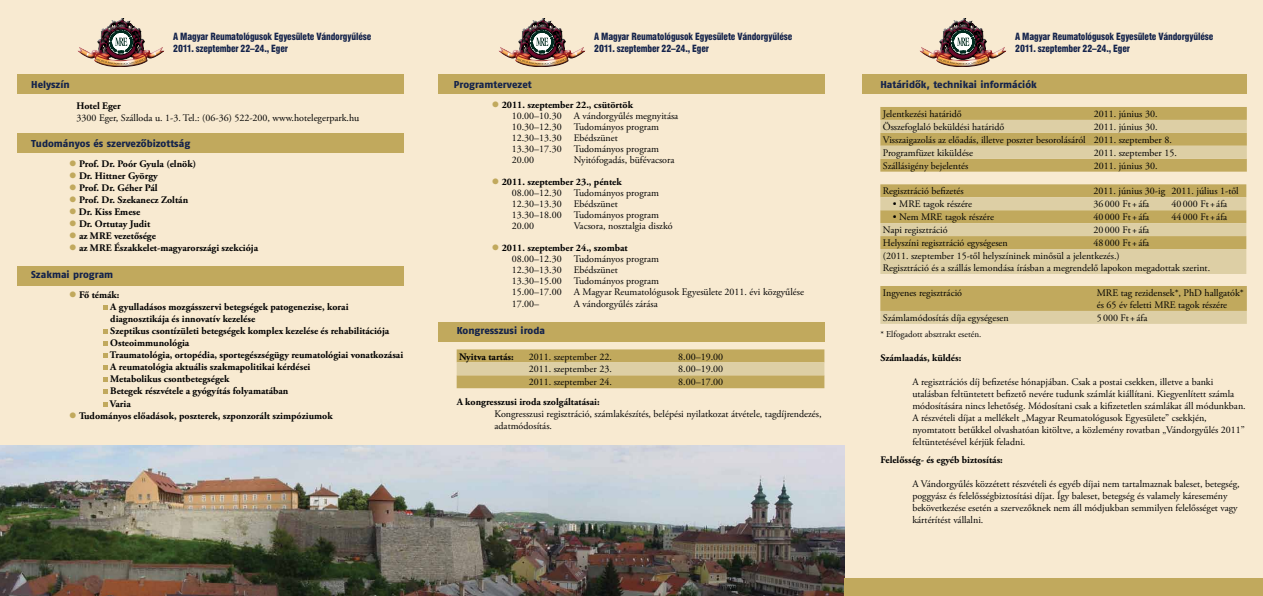
<style>
.page{position:relative;width:1263px;height:596px;background:#fff}
.page>*{position:absolute;margin:0;border:0;box-sizing:border-box;transform-origin:0 0}
.t1{font:10px/11px "Adobe Garamond Pro";color:#000}
.t2{font:700 10px/12px "Adobe Garamond Pro";color:#000}
.t3{font:10px "Rannila";color:#14234b}
.t4{font:9.7px/11.6px "Swiss 721 Black Cond HU Normal";letter-spacing:-.02em;color:#14234b;scale:.96 1}
.t5{font:9px "Adobe Garamond Pro";color:#000}
.s1{color:#c1a95d}
.s2{font-weight:700}
</style>
<div class="page">
<div style="left:0;top:0;width:1263px;height:584px;background:#f8ead1"></div>
<div style="left:438px;top:74px;width:387px;height:20px;background:#c1a95d"></div>
<div style="left:438px;top:321px;width:387px;height:20px;background:#c1a95d"></div>
<img style="left:0;top:445px;width:844px;height:150px">
<div style="left:17px;top:74px;width:387px;height:20px;background:#c1a95d"></div>
<div style="left:17px;top:133px;width:387px;height:20px;background:#c1a95d"></div>
<div style="left:17px;top:266px;width:387px;height:19px;background:#c1a95d"></div>
<svg style="left:457px;top:349px;width:367px;height:39px;background:#cbb777"></svg>
<svg style="left:103px;top:305px;width:5px;height:5px"></svg>
<svg style="left:103px;top:329px;width:5px;height:5px"></svg>
<svg style="left:103px;top:341px;width:5px;height:5px"></svg>
<svg style="left:103px;top:353px;width:5px;height:5px"></svg>
<svg style="left:103px;top:365px;width:5px;height:5px"></svg>
<svg style="left:103px;top:377px;width:5px;height:5px"></svg>
<svg style="left:103px;top:389px;width:5px;height:5px"></svg>
<svg style="left:103px;top:402px;width:5px;height:5px"></svg>
<div style="left:862px;top:74px;width:385px;height:20px;background:#c1a95d"></div>
<svg style="left:880px;top:107px;width:367px;height:64px;background:#ccb87b"></svg>
<svg style="left:880px;top:184px;width:366px;height:90px;background:#d1bf87"></svg>
<svg style="left:880px;top:286px;width:367px;height:37px;background:#cab574"></svg>
<div style="left:844px;top:578px;width:419px;height:17px;background:#c1a95d"></div>
<div style="left:78px;top:17px;width:86px;height:50px;background:#000;opacity:.75"></div>
<div style="left:499px;top:17px;width:86px;height:50px;background:#000;opacity:.75"></div>
<div style="left:920px;top:17px;width:86px;height:50px;background:#000;opacity:.75"></div>
<p class="t4" style="left:173px;top:31px;width:208px">A Magyar Reumatológusok Egyesülete Vándorgyűlése<br>2011. szeptember 22–24., Eger</p>
<p class="t4" style="left:594px;top:31px;width:208px">A Magyar Reumatológusok Egyesülete Vándorgyűlése<br>2011. szeptember 22–24., Eger</p>
<p class="t4" style="left:1015px;top:31px;width:208px">A Magyar Reumatológusok Egyesülete Vándorgyűlése<br>2011. szeptember 22–24., Eger</p>
<p class="t3" style="left:31px;top:79px;width:40px">Helyszín</p>
<p class="t2" style="left:77px;top:100px;width:46px">Hotel Eger</p>
<p class="t1" style="left:77px;top:112px;width:284px">3300 Eger, Szálloda u. 1-3. Tel.: (06-36) 522-200, www.hotelegerpark.hu</p>
<p class="t3" style="left:31px;top:137px;width:160px">Tudományos és szervezőbizottság</p>
<p class="t2" style="left:69px;top:157px;width:129px"><span class="s1">●</span> Prof. Dr. Poór Gyula (elnök)</p>
<p class="t2" style="left:69px;top:169px;width:90px"><span class="s1">●</span> Dr. Hittner György</p>
<p class="t2" style="left:69px;top:181px;width:90px"><span class="s1">●</span> Prof. Dr. Géher Pál</p>
<p class="t2" style="left:69px;top:193px;width:121px"><span class="s1">●</span> Prof. Dr. Szekanecz Zoltán</p>
<p class="t2" style="left:69px;top:205px;width:73px"><span class="s1">●</span> Dr. Kiss Emese</p>
<p class="t2" style="left:69px;top:217px;width:83px"><span class="s1">●</span> Dr. Ortutay Judit</p>
<p class="t2" style="left:69px;top:229px;width:88px"><span class="s1">●</span> az MRE vezetősége</p>
<p class="t2" style="left:69px;top:241px;width:191px"><span class="s1">●</span> az MRE Északkelet-magyarországi szekciója</p>
<p class="t3" style="left:31px;top:269px;width:84px">Szakmai program</p>
<p class="t2" style="left:110px;top:289px;width:295px;text-indent:-41px"><span class="s1">●</span> Fő témák:<br>A gyulladásos mozgásszervi betegségek patogenezise, korai diagnosztikája és innovatív kezelése<br>Szeptikus csontízületi betegségek komplex kezelése és rehabilitációja Osteoimmunológia<br>Traumatológia, ortopédia, sportegészségügy reumatológiai vonatkozásai A reumatológia aktuális szakmapolitikai kérdései<br>Metabolikus csontbetegségek<br>Betegek részvétele a gyógyítás folyamatában</p>
<p class="t2" style="left:110px;top:398px;width:22px">Varia</p>
<p class="t2" style="left:69px;top:410px;width:265px"><span class="s1">●</span> Tudományos előadások, poszterek, szponzorált szimpóziumok</p>
<p class="t3" style="left:454px;top:79px;width:80px">Programtervezet</p>
<p class="t1" style="left:512px;top:99px;width:168px;text-indent:-20px"><span class="s1">●</span> <span class="s2">2011. szeptember 22., csütörtök<br></span>10.00–10.30 A vándorgyűlés megnyitása<br>10.30–12.30 Tudományos program<br>12.30–13.30 Ebédszünet<br>13.30–17.30 Tudományos program<br>20.00</p>
<p class="t1" style="left:574px;top:154px;width:102px">Nyitófogadás, büfévacsora</p>
<p class="t1" style="left:512px;top:176px;width:149px;text-indent:-20px"><span class="s1">●</span> <span class="s2">2011. szeptember 23., péntek<br></span>08.00–12.30 Tudományos program<br>12.30–13.30 Ebédszünet<br>13.30–18.00 Tudományos program<br>20.00</p>
<p class="t1" style="left:574px;top:220px;width:100px">Vacsora, nosztalgia diszkó</p>
<p class="t1" style="left:512px;top:242px;width:294px;text-indent:-20px"><span class="s1">●</span> <span class="s2">2011. szeptember 24., szombat<br></span>08.00–12.30 Tudományos program<br>12.30–13.30 Ebédszünet<br>13.30–15.00 Tudományos program<br>15.00–17.00 A Magyar Reumatológusok Egyesülete 2011. évi közgyűlése</p>
<p class="t1" style="left:512px;top:298px;width:29px">17.00–</p>
<p class="t1" style="left:574px;top:298px;width:86px">A vándorgyűlés zárása</p>
<p class="t3" style="left:457px;top:324px;width:90px">Kongresszusi iroda</p>
<p class="t2" style="left:459px;top:350px;width:56px">Nyitva tartás:</p>
<p class="t1" style="left:529px;top:351px;width:85px">2011. szeptember 22.</p>
<p class="t1" style="left:678px;top:351px;width:46px">8.00–19.00</p>
<p class="t1" style="left:529px;top:364px;width:85px">2011. szeptember 23.</p>
<p class="t1" style="left:678px;top:364px;width:46px">8.00–19.00</p>
<p class="t1" style="left:529px;top:377px;width:85px">2011. szeptember 24.</p>
<p class="t1" style="left:678px;top:377px;width:46px">8.00–17.00</p>
<p class="t2" style="left:457px;top:395px;width:144px">A kongresszusi iroda szolgáltatásai:</p>
<p class="t1" style="left:494px;top:408px;width:329px;line-height:12px">Kongresszusi regisztráció, számlakészítés, belépési -nyilatkozat átvétele, tagdíjrendezés, adatmódosítás.</p>
<p class="t3" style="left:880px;top:78px;width:158px">Határidők, technikai információk</p>
<p class="t1" style="left:883px;top:109px;width:80px">Jelentkezési határidő</p>
<p class="t1" style="left:1094px;top:109px;width:65px">2011. június 30.</p>
<p class="t1" style="left:883px;top:122px;width:123px">Összefoglaló beküldési határidő</p>
<p class="t1" style="left:883px;top:121px;width:291px;line-height:12.9px;text-indent:211px">2011. június 30.<br>Visszaigazolás az előadás, illetve poszter besorolásáról 2011. szeptember 8.<br>Programfüzet kiküldése</p>
<p class="t1" style="left:1094px;top:147px;width:85px">2011. szeptember 15.</p>
<p class="t1" style="left:883px;top:160px;width:87px">Szállásigény bejelentés</p>
<p class="t1" style="left:1094px;top:160px;width:65px">2011. június 30.</p>
<p class="t1" style="left:883px;top:186px;width:82px">Regisztráció befizetés</p>
<p class="t1" style="left:1093px;top:186px;width:147px">2011. június 30-ig 2011. július 1-től</p>
<p class="t1" style="left:893px;top:199px;width:81px">• MRE tagok részére</p>
<p class="t1" style="left:1093px;top:199px;width:57px">36000 Ft+áfa</p>
<p class="t1" style="left:1171px;top:199px;width:57px">40000 Ft +áfa</p>
<p class="t1" style="left:893px;top:212px;width:103px">• Nem MRE tagok részére</p>
<p class="t1" style="left:1093px;top:212px;width:57px">40000 Ft+áfa</p>
<p class="t1" style="left:1171px;top:212px;width:57px">44000 Ft +áfa</p>
<p class="t1" style="left:883px;top:225px;width:66px">Napi regisztráció</p>
<p class="t1" style="left:1093px;top:225px;width:57px">20000 Ft+áfa</p>
<p class="t1" style="left:883px;top:238px;width:126px">Helyszíni regisztráció egységesen</p>
<p class="t1" style="left:883px;top:237px;width:268px;line-height:12.9px;text-indent:211px">48000 Ft+áfa (2011. szeptember 15-től helyszíninek minősül a jelentkezés.)</p>
<p class="t1" style="left:883px;top:262px;width:329px">Regisztráció és a szállás lemondása írásban a megrendelő lapokon megadottak szerint.</p>
<p class="t1" style="left:883px;top:287px;width:81px">Ingyenes regisztráció</p>
<p class="t1" style="left:1097px;top:287px;width:148px;line-height:12px">MRE tag rezidensek*, PhD hallgatók* és 65 év feletti MRE tagok részére</p>
<p class="t1" style="left:883px;top:312px;width:127px">Számlamódosítás díja egységesen</p>
<p class="t1" style="left:1097px;top:312px;width:52px">5000 Ft+áfa</p>
<p class="t5" style="left:880px;top:328px;width:103px">* Elfogadott absztrakt esetén.</p>
<p class="t2" style="left:880px;top:351px;width:83px">Számlaadás, küldés:</p>
<p class="t1" style="left:912px;top:376px;width:335px;line-height:12px">A regisztrációs díj befizetése hónapjában. Csak a postai csekken, illetve a banki utalásban feltüntetett befizető nevére tudunk számlát kiállítani. Kiegyenlített számla módosítására nincs lehetőség. Módosítani csak a kifizetetlen számlákat áll módunkban.<br>A részvételi díjat a mellékelt „Magyar Reumatológusok Egyesülete” csekkjén, nyomtatott betűkkel olvashatóan kitöltve, a közlemény rovatban „Vándorgyűlés 2011” feltüntetésével kérjük feladni.</p>
<p class="t2" style="left:880px;top:453px;width:124px">Felelősség- és egyéb biztosítás:</p>
<p class="t1" style="left:912px;top:478px;width:329px;line-height:12px">A Vándorgyűlés közzétett részvételi és egyéb díjai nem tartalmaznak baleset, betegség, poggyász és felelősségbiztosítási díjat. Így baleset, betegség és valamely káresemény bekövetkezése esetén a szervezőknek nem áll módjukban semmilyen felelősséget vagy kártérítést -vállalni.</p>
</div>
